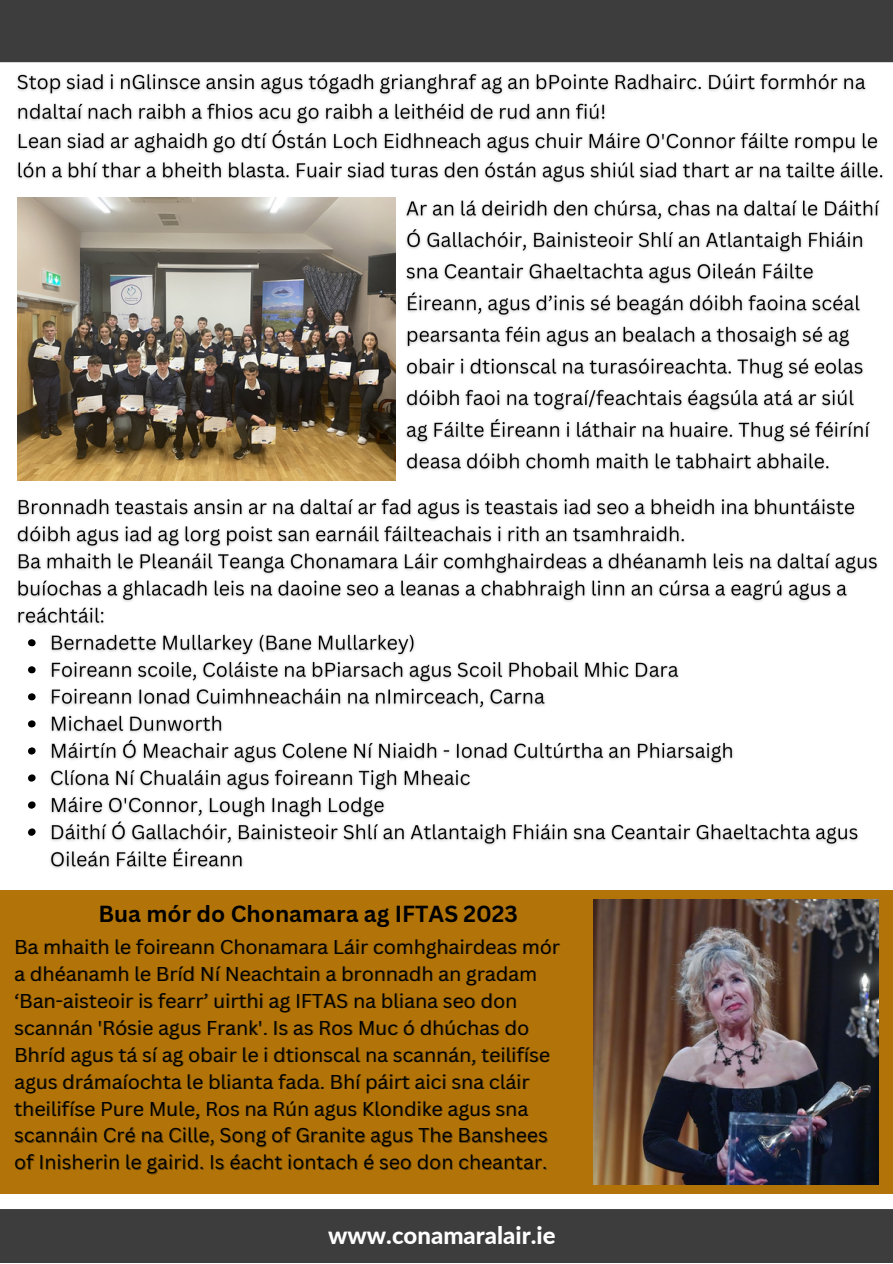
<style>
.page{position:relative;width:893px;height:1264px;background:#fff}
.page>*{position:absolute;margin:0;border:0;box-sizing:border-box;transform-origin:0 0}
.t1{font:800 24px "Lato";color:#fff}
.t2{font:700 22.65px "Canva Sans";color:#000}
.t3{font:19.5px/27px "Canva Sans";color:#000}
</style>
<div class="page">
<div style="left:0;top:0;width:892px;height:62px;background:#3d3d3d"></div>
<div style="left:0;top:1208px;width:892px;height:54px;background:#3d3d3d"></div>
<img style="left:18px;top:197px;width:377px;height:284px">
<div style="left:0;top:890px;width:892px;height:303px;background:#b27409"></div>
<img style="left:17px;top:73px;width:866px;height:111px">
<img style="left:406px;top:200px;width:474px;height:271px">
<img style="left:16px;top:498px;width:862px;height:371px">
<img style="left:593px;top:899px;width:285px;height:285px">
<p class="t2" style="left:98px;top:897px;width:421px">Bua mór do Chonamara ag IFTAS 2023</p>
<p class="t3" style="left:14px;top:932px;width:547px">Ba mhaith le foireann Chonamara Láir comhghairdeas mór a dhéanamh le Bríd Ní Neachtain a bronnadh an gradam ‘Ban-aisteoir is fearr’ uirthi ag IFTAS na bliana seo don scannán 'Rósie agus Frank'. Is as Ros Muc ó dhúchas do Bhríd agus tá sí ag obair le i dtionscal na scannán, teilifíse agus drámaíochta le blianta fada. Bhí páirt aici sna cláir theilifíse Pure Mule, Ros na Rún agus Klondike agus sna scannáin Cré na Cille, Song of Granite agus The Banshees of Inisherin le gairid. Is éacht iontach é seo don cheantar.</p>
<p class="t1" style="left:328px;top:1219px;width:229px">www.conamaralair.ie</p>
</div>
